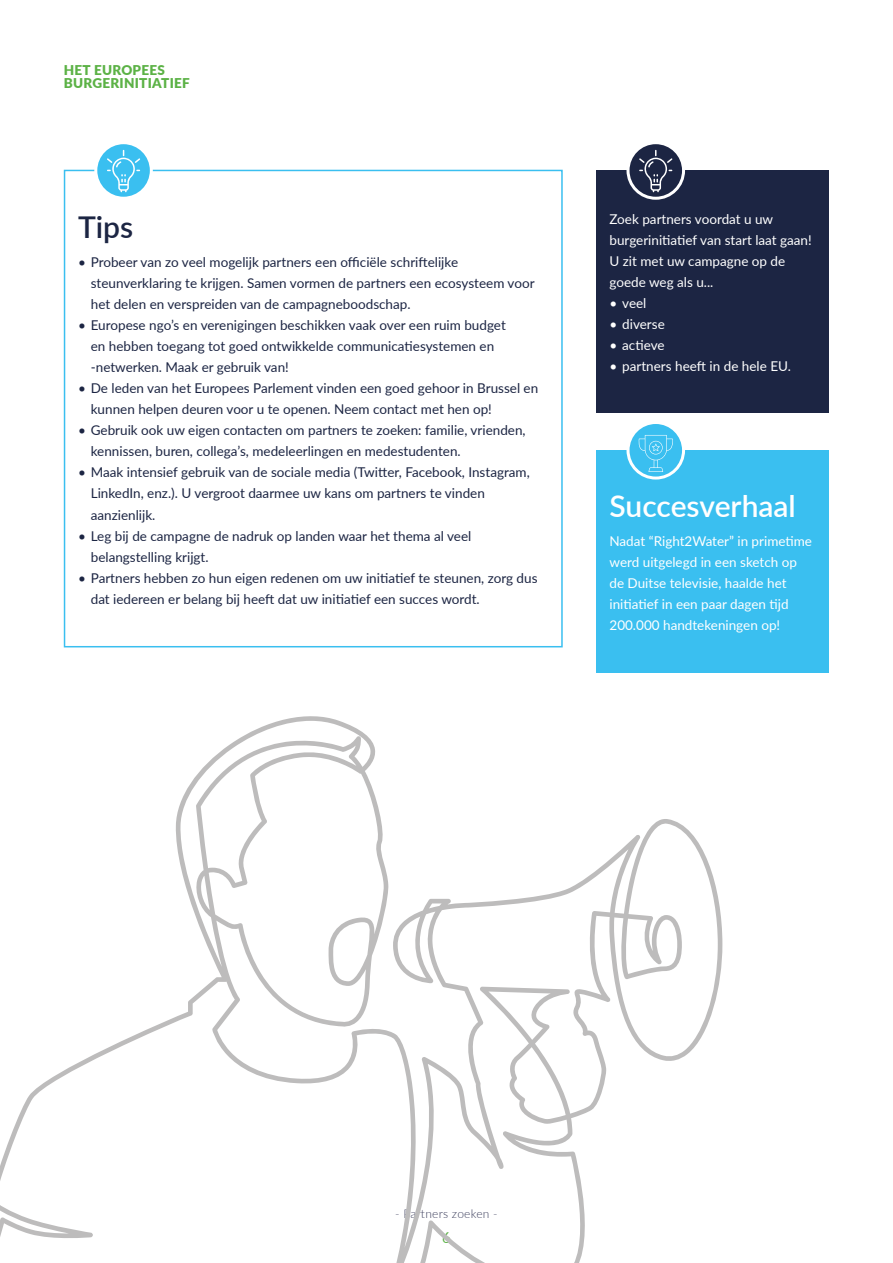
<style>
.page{position:relative;width:893px;height:1263px;background:#fff}
.page>*{position:absolute;margin:0;border:0;box-sizing:border-box;transform-origin:0 0}
.t1{font:600 30px "Lato";color:#fff}
.t2{font:600 30px "Lato";color:#1c2543}
.t3{font:15px "Lato";color:#5cb246}
.t4{font:13.5px/21px "Lato";color:#1c2543}
.t5{font:13.5px/21px "Lato";color:#fff}
.t6{font:900 13.5px/13.5px "Lato";letter-spacing:.02em;color:#5cb246}
.t7{font:300 12px "Lato";letter-spacing:.02em;color:#3c3e5c}
</style>
<div class="page">
<div style="left:597px;top:170px;width:232px;height:243px;background:#1c2543"></div>
<svg style="left:628px;top:143px;width:55px;height:55px"></svg>
<div style="left:626px;top:141px;width:59px;height:59px;border:3px solid #fff;border-radius:50%"></div>
<svg style="left:639px;top:150px;width:33px;height:42px"></svg>
<div style="left:64px;top:170px;width:499px;height:477px;border:2px solid #3abff0"></div>
<svg style="left:96px;top:143px;width:55px;height:55px"></svg>
<div style="left:94px;top:141px;width:59px;height:59px;border:3px solid #fff;border-radius:50%"></div>
<svg style="left:107px;top:150px;width:33px;height:42px"></svg>
<div style="left:597px;top:450px;width:232px;height:223px;background:#3abff0"></div>
<svg style="left:0;top:716px;width:723px;height:547px"></svg>
<svg style="left:628px;top:422px;width:55px;height:56px"></svg>
<div style="left:626px;top:421px;width:59px;height:58px;border:3px solid #fff;border-radius:50%"></div>
<svg style="left:638px;top:435px;width:36px;height:37px"></svg>
<p class="t6" style="left:64px;top:62px;width:127px">HET EUROPEES<br>BURGERINITIATIEF</p>
<h1 class="t2" style="left:78px;top:205px;width:57px">Tips</h1>
<p class="t4" style="left:91px;top:251px;width:445px;text-indent:-13px">• Probeer van zo veel mogelijk partners een officiële schriftelijke steunverklaring te krijgen. Samen vormen de partners een ecosysteem voor het delen en verspreiden van de campagneboodschap.</p>
<p class="t4" style="left:91px;top:314px;width:417px;text-indent:-13px">• Europese ngo’s en verenigingen beschikken vaak over een ruim budget en hebben toegang tot goed ontwikkelde communicatiesystemen en -netwerken. Maak er gebruik van!</p>
<p class="t4" style="left:91px;top:377px;width:449px;text-indent:-13px">• De leden van het Europees Parlement vinden een goed gehoor in Brussel en kunnen helpen deuren voor u te openen. Neem contact met hen op!</p>
<p class="t4" style="left:91px;top:419px;width:436px;text-indent:-13px">• Gebruik ook uw eigen contacten om partners te zoeken: familie, vrienden, kennissen, buren, collega’s, medeleerlingen en medestudenten.</p>
<p class="t4" style="left:91px;top:461px;width:440px;text-indent:-13px">• Maak intensief gebruik van de sociale media (Twitter, Facebook, Instagram,<br>LinkedIn, enz.). U vergroot daarmee uw kans om partners te vinden aanzienlijk.</p>
<p class="t4" style="left:91px;top:524px;width:382px;text-indent:-13px">• Leg bij de campagne de nadruk op landen waar het thema al veel belangstelling krijgt.</p>
<p class="t4" style="left:91px;top:566px;width:448px;text-indent:-13px">• Partners hebben zo hun eigen redenen om uw initiatief te steunen, zorg dus dat iedereen er belang bij heeft dat uw initiatief een succes wordt.</p>
<p class="t5" style="left:609px;top:208px;width:204px">Zoek partners voordat u uw burgerinitiatief van start laat gaan!<br>U zit met uw campagne op de goede weg als u...</p>
<p class="t5" style="left:609px;top:292px;width:38px">• veel</p>
<p class="t5" style="left:609px;top:313px;width:57px">• diverse</p>
<p class="t5" style="left:609px;top:334px;width:57px">• actieve</p>
<p class="t5" style="left:609px;top:355px;width:183px">• partners heeft in de hele EU.</p>
<h1 class="t1" style="left:609px;top:484px;width:188px">Succesverhaal</h1>
<p class="t5" style="left:609px;top:530px;width:204px">Nadat “Right2Water” in primetime werd uitgelegd in een sketch op de Duitse televisie, haalde het initiatief in een paar dagen tijd<br>200.000 handtekeningen op!</p>
<p class="t7" style="left:395px;top:1206px;width:104px">- Partners zoeken -</p>
<p class="t3" style="left:442px;top:1227px;width:10px">6</p>
</div>
